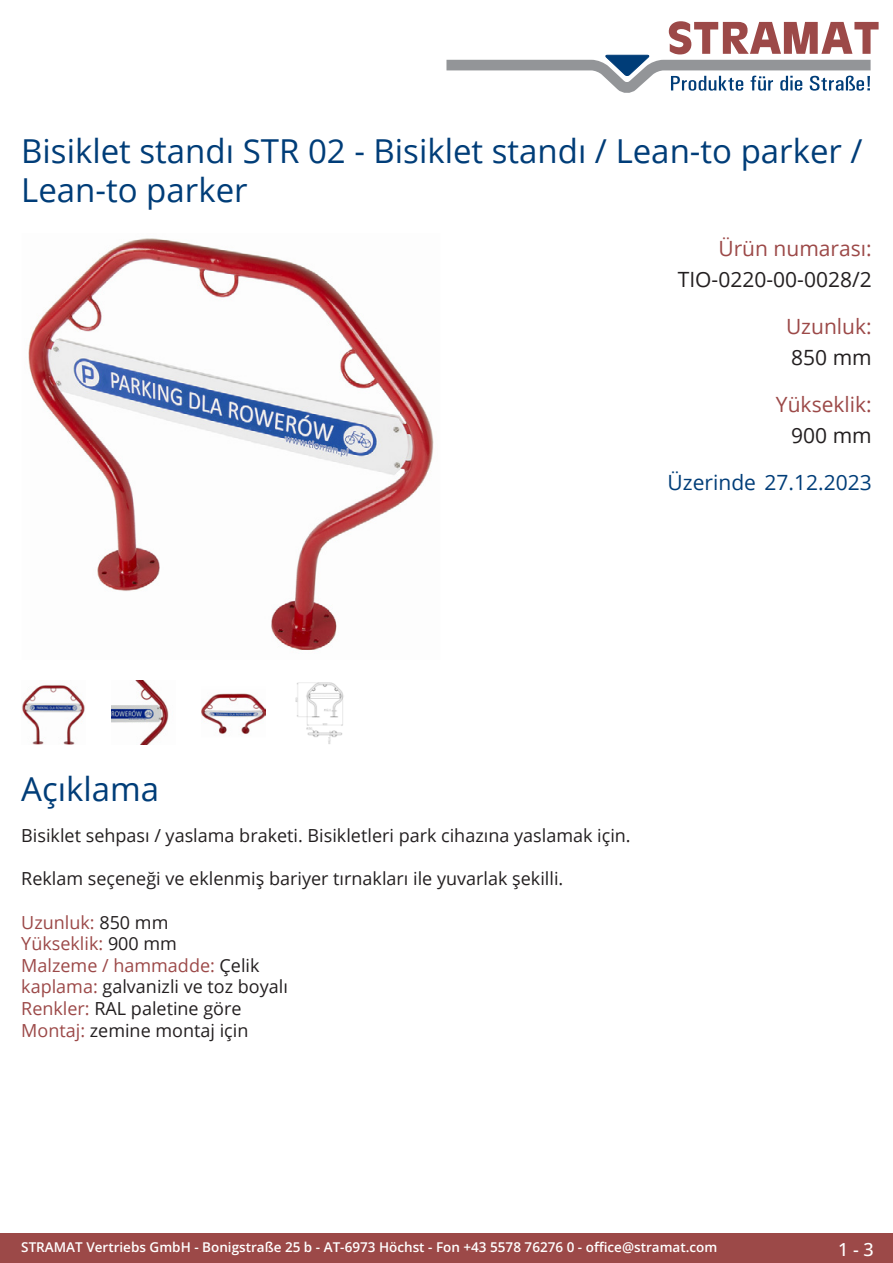
<style>
.page{position:relative;width:893px;height:1263px;background:#fff}
.page>*{position:absolute;margin:0;border:0;box-sizing:border-box;transform-origin:0 0}
.Produkttitel{font:33px/39.6px "Open Sans";color:#003d78}
.TechDaten_Überschrif{font:21px "Open Sans";color:#9c4948}
.TechDaten_Inhalt{font:21px "Open Sans";color:#231f20}
.Erstellungsdatum{font:21px "Open Sans";color:#003d78}
.Beschreibung_Text{font:18px/21.6px "Open Sans";color:#231f20}
.t1{font:500 18px "Open Sans";color:#fff}
.t2{font:600 13.5px "Open Sans";color:#fff}
.s1{color:#9c4948}
</style>
<div class="page">
<div style="left:0;top:1233px;width:893px;height:30px;background:#9c4948"></div>
<svg style="left:446px;top:21px;width:433px;height:72px"></svg>
<img style="left:28px;top:238px;width:406px;height:412px">
<img style="left:22px;top:685px;width:63px;height:59px">
<img style="left:112px;top:680px;width:57px;height:64px">
<img style="left:202px;top:693px;width:64px;height:41px">
<img style="left:295px;top:682px;width:49px;height:62px">
<p class="Produkttitel" style="left:21px;top:130px;width:843px">Bisiklet standı STR 02 - Bisiklet standı / Lean-to parker /<br>Lean-to parker</p>
<p class="TechDaten_Überschrif" style="left:718px;top:234px;width:155px">Ürün numarası:</p>
<p class="TechDaten_Inhalt" style="left:678px;top:265px;width:195px">TIO-0220-00-0028/2</p>
<p class="TechDaten_Überschrif" style="left:786px;top:312px;width:87px">Uzunluk:</p>
<p class="TechDaten_Inhalt" style="left:791px;top:343px;width:82px">850 mm</p>
<p class="TechDaten_Überschrif" style="left:776px;top:390px;width:97px">Yükseklik:</p>
<p class="TechDaten_Inhalt" style="left:791px;top:421px;width:82px">900 mm</p>
<p class="Erstellungsdatum" style="left:668px;top:468px;width:206px">Üzerinde 27.12.2023</p>
<p class="Produkttitel" style="left:21px;top:768px;width:140px">Açıklama</p>
<p class="Beschreibung_Text" style="left:21px;top:824px;width:611px">Bisiklet sehpası / yaslama braketi. Bisikletleri park cihazına yaslamak için.</p>
<p class="Beschreibung_Text" style="left:21px;top:867px;width:544px">Reklam seçeneği ve eklenmiş bariyer tırnakları ile yuvarlak şekilli.</p>
<p class="Beschreibung_Text" style="left:21px;top:911px;width:268px"><span class="s1">Uzunluk:</span> 850 mm<br><span class="s1">Yükseklik:</span> 900 mm<br><span class="s1">Malzeme / hammadde:</span> Çelik <span class="s1">kaplama:</span> galvanizli ve toz boyalı<br><span class="s1">Renkler:</span> RAL paletine göre<br><span class="s1">Montaj:</span> zemine montaj için</p>
<p class="t2" style="left:21px;top:1238px;width:698px">STRAMAT Vertriebs GmbH - Bonigstraße 25 b - AT-6973 Höchst - Fon +43 5578 76276 0 - office@stramat.com</p>
<p class="t1" style="left:838px;top:1237px;width:37px">1 - 3</p>
</div>
